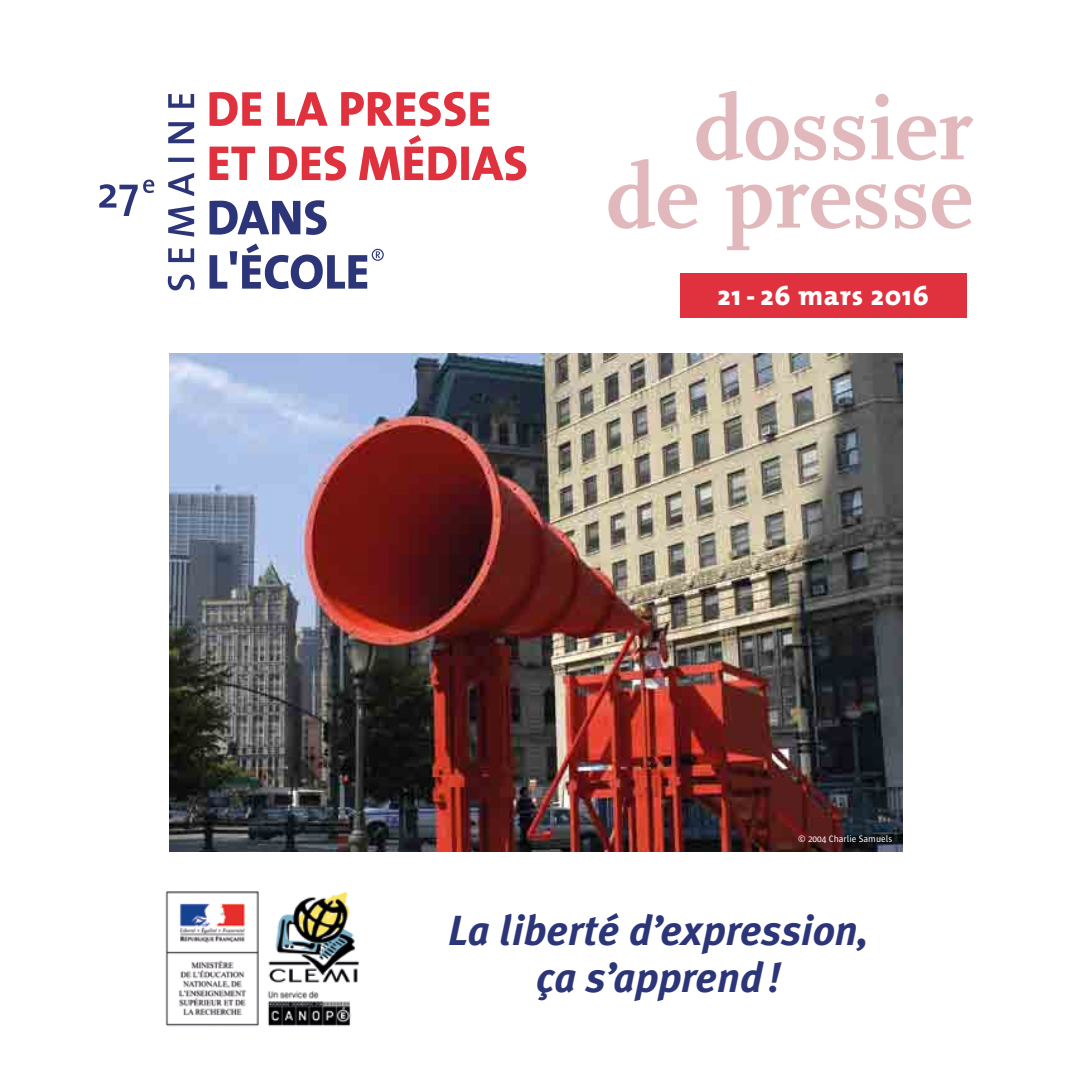
<style>
.page{position:relative;width:1072px;height:1072px;background:#fff}
.page>*{position:absolute;margin:0;border:0;box-sizing:border-box;transform-origin:0 0}
.t1{font:700 92.75px/68.2px "Scala";color:#e1b8bc;text-align:right}
.t2{font:italic 700 42px/47.2px "Meta Plus";color:#2c3578;text-align:center}
.t3{font:800 27.65px "The Mix";letter-spacing:.03em;color:#fff}
.t4{font:9.62px "Sun Sans";color:#fff}
</style>
<div class="page">
<svg style="left:209px;top:243px;width:175px;height:46px"></svg>
<svg style="left:209px;top:200px;width:117px;height:35px"></svg>
<svg style="left:209px;top:135px;width:317px;height:46px"></svg>
<svg style="left:209px;top:92px;width:280px;height:34px"></svg>
<svg style="left:168px;top:94px;width:26px;height:196px"></svg>
<svg style="left:99px;top:179px;width:55px;height:37px"></svg>
<img style="left:165px;top:891px;width:194px;height:136px">
<div style="left:679px;top:273px;width:287px;height:45px;background:#df323e"></div>
<img style="left:169px;top:353px;width:734px;height:498px">
<h1 class="t1" style="left:606px;top:96px;width:368px">dossier de presse</h1>
<p class="t3" style="left:717px;top:273px;width:213px">21 - 26 mars 2016</p>
<p class="t4" style="left:798px;top:834px;width:96px">© 2004 Charlie Samuels</p>
<p class="t2" style="left:448px;top:906px;width:422px">La liberté d’expression, ça s’apprend!</p>
</div>
